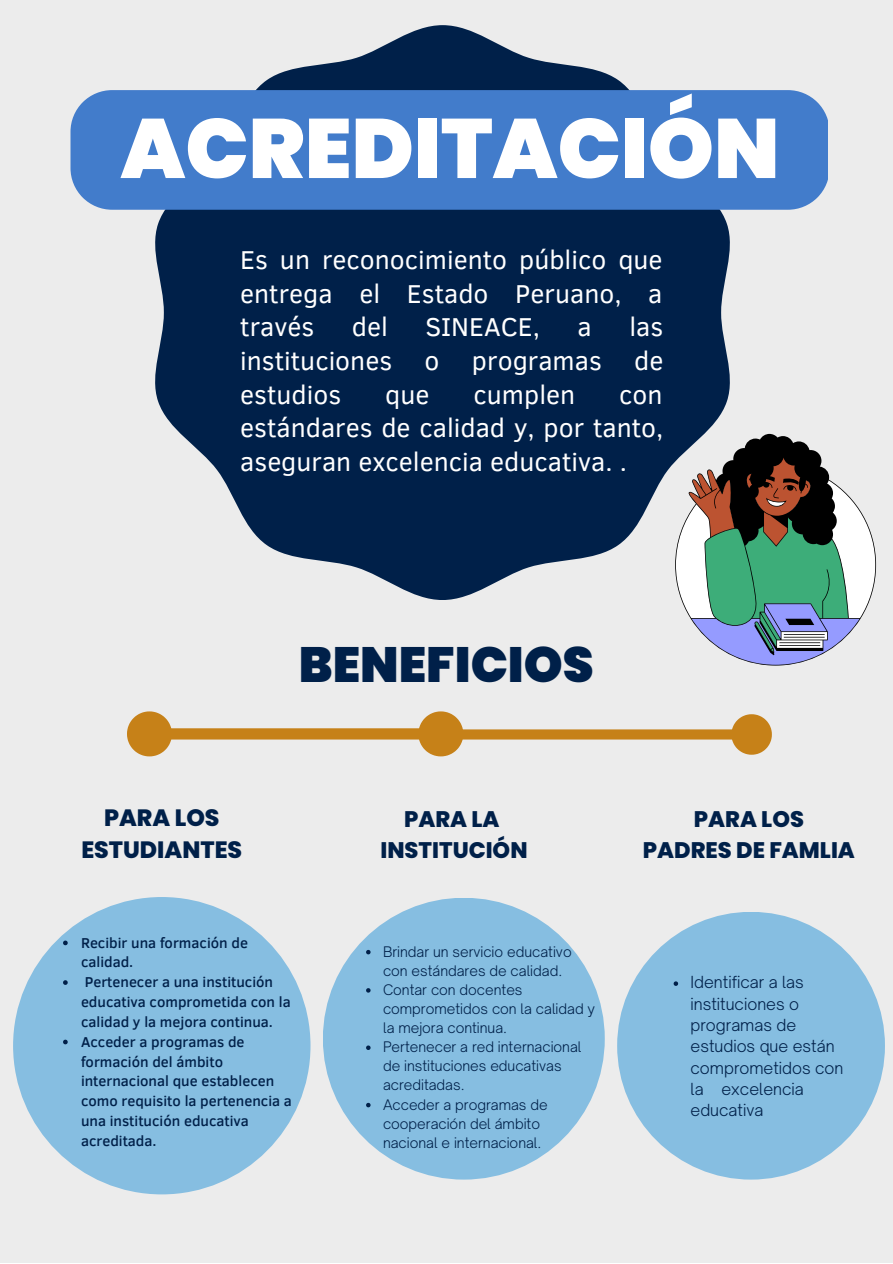
<style>
.page{position:relative;width:893px;height:1264px;background:#fff}
.page>*{position:absolute;margin:0;border:0;box-sizing:border-box;transform-origin:0 0}
.t1{font:900 84px "Poppins";color:#fff}
.t2{font:900 49.5px "Poppins";color:#002049}
.t3{font:26.55px/33.6px "Clear Sans";color:#fff;text-align:justify}
.t4{font:800 23.55px/32.5px "Poppins";color:#002049;text-align:center}
.t5{font:800 22.5px/31.5px "Poppins";color:#002049;text-align:center}
.t6{font:300 15.9px/21.3px "Open Sauce One";color:#002049}
.t7{font:500 14.7px/19.8px "Clear Sans";color:#002049}
.t8{font:300 13.95px/19px "Open Sauce One";color:#002049}
</style>
<div class="page">
<div style="left:0;top:0;width:892px;height:1262px;background:#ececec"></div>
<svg style="left:155px;top:25px;width:575px;height:575px;fill:#002049"></svg>
<div style="left:13px;top:897px;width:297px;height:297px;background:#86bee1;border-radius:50%"></div>
<div style="left:323px;top:897px;width:281px;height:282px;background:#86bee1;border-radius:50%"></div>
<div style="left:617px;top:911px;width:267px;height:268px;background:#86bee1;border-radius:50%"></div>
<div style="left:169px;top:728px;width:252px;height:11px;background:#c68118"></div>
<svg style="left:127px;top:711px;width:53px;height:46px"></svg>
<div style="left:460px;top:729px;width:274px;height:10px;background:#c68118"></div>
<svg style="left:410px;top:711px;width:61px;height:46px"></svg>
<svg style="left:724px;top:714px;width:48px;height:41px"></svg>
<svg style="left:675px;top:434px;width:201px;height:231px"></svg>
<div style="left:70px;top:90px;width:757px;height:120px;background:#427ccb"></div>
<svg style="left:63px;top:940px;width:5px;height:5px"></svg>
<svg style="left:63px;top:980px;width:5px;height:4px"></svg>
<svg style="left:63px;top:1039px;width:5px;height:5px"></svg>
<svg style="left:366px;top:949px;width:4px;height:5px"></svg>
<svg style="left:366px;top:988px;width:4px;height:4px"></svg>
<svg style="left:366px;top:1045px;width:4px;height:4px"></svg>
<svg style="left:366px;top:1102px;width:4px;height:5px"></svg>
<svg style="left:673px;top:981px;width:5px;height:4px"></svg>
<h1 class="t1" style="left:120px;top:90px;width:660px">ACREDITACIÓN</h1>
<h3 class="t3" style="left:240px;top:242px;width:424px">Es un reconocimiento público que entrega el Estado Peruano, a través</h3>
<h3 class="t3" style="left:240px;top:309px;width:424px;text-indent:389px">las instituciones o programas de estudios</h3>
<h3 class="t3" style="left:352px;top:309px;width:37px">del</h3>
<h3 class="t3" style="left:425px;top:309px;width:116px">SINEACE,</h3>
<h3 class="t3" style="left:577px;top:309px;width:16px">a</h3>
<h3 class="t3" style="left:385px;top:376px;width:46px">que</h3>
<h3 class="t3" style="left:473px;top:376px;width:103px">cumplen</h3>
<h3 class="t3" style="left:240px;top:376px;width:424px;text-indent:379px">con estándares de calidad y, por tanto, aseguran excelencia educativa. .</h3>
<h2 class="t2" style="left:299px;top:629px;width:296px">BENEFICIOS</h2>
<h3 class="t4" style="left:81px;top:801px;width:162px">PARA LOS<br>ESTUDIANTES</h3>
<h3 class="t5" style="left:380px;top:803px;width:149px">PARA LA<br>INSTITUCIÓN</h3>
<h3 class="t5" style="left:643px;top:803px;width:213px">PARA LOS<br>PADRES DE FAMLIA</h3>
<p class="t7" style="left:81px;top:931px;width:212px">Recibir una formación de calidad.<br>Pertenecer a una institución educativa comprometida con la calidad y la mejora continua.<br>Acceder a programas de formación del ámbito internacional que establecen como requisito la pertenencia a una institución educativa acreditada.</p>
<p class="t8" style="left:383px;top:941px;width:214px">Brindar un servicio educativo con estándares de calidad.<br>Contar con docentes comprometidos con la calidad y la mejora continua.<br>Pertenecer a red internacional de instituciones educativas acreditadas.<br>Acceder a programas de cooperación del ámbito nacional e internacional.</p>
<p class="t6" style="left:690px;top:971px;width:154px">Identificar a las instituciones o programas de estudios que están comprometidos con la excelencia educativa</p>
</div>
